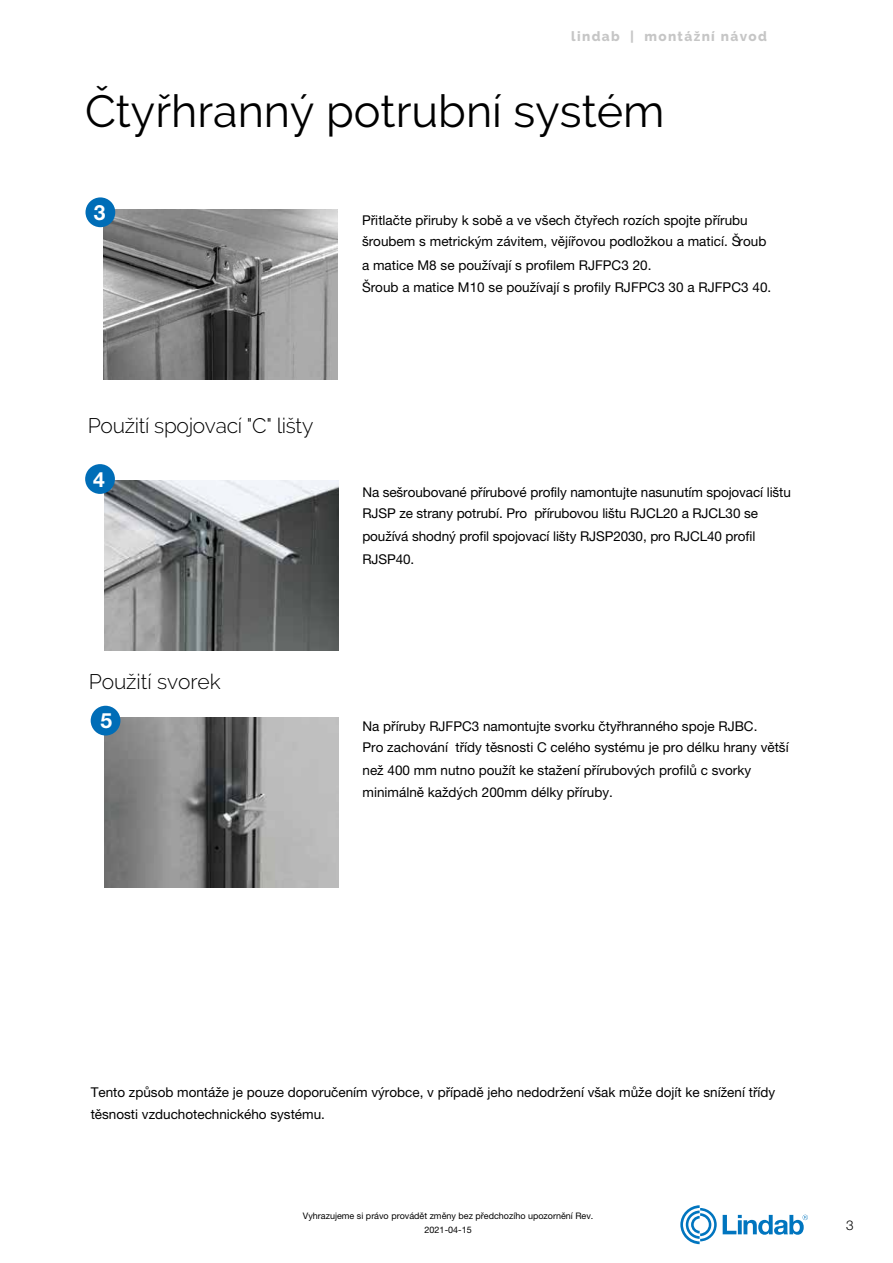
<style>
.page{position:relative;width:893px;height:1263px;background:#fff}
.page>*{position:absolute;margin:0;border:0;box-sizing:border-box;transform-origin:0 0}
.t1{font:45px "Raleway";color:#000}
.t2{font:300 21px "Raleway";letter-spacing:-.015em;color:#000}
.t3{font:700 21px "Helvetica Neue LT Pro";color:#fff}
.t4{font:13.5px/22.5px "Helvetica Neue LT Pro";color:#000}
.t5{font:800 13.5px "Raleway";letter-spacing:.1em;color:#c6c6c6}
.t6{font:300 13.5px "Helvetica Neue LT Pro";color:#000}
.t7{font:9px/14px "Helvetica Neue LT Pro";color:#000;text-align:center}
</style>
<div class="page">
<svg style="left:723px;top:1215px;width:85px;height:20px"></svg>
<svg style="left:680px;top:1205px;width:37px;height:39px"></svg>
<img style="left:104px;top:210px;width:234px;height:170px">
<img style="left:105px;top:480px;width:233px;height:170px">
<div style="left:85px;top:197px;width:30px;height:30px;background:#006db7;border-radius:50%"></div>
<img style="left:104px;top:717px;width:234px;height:171px">
<div style="left:85px;top:464px;width:30px;height:30px;background:#006db7;border-radius:50%"></div>
<div style="left:91px;top:706px;width:29px;height:29px;background:#006db7;border-radius:50%"></div>
<p class="t5" style="left:571px;top:28px;width:197px">lindab | montážní návod</p>
<h1 class="t1" style="left:85px;top:85px;width:581px">Čtyřhranný potrubní systém</h1>
<h2 class="t3" style="left:94px;top:199px;width:13px">3</h2>
<h2 class="t2" style="left:88px;top:413px;width:227px">Použití spojovací "C" lišty</h2>
<h2 class="t3" style="left:93px;top:466px;width:13px">4</h2>
<h2 class="t2" style="left:89px;top:669px;width:134px">Použití svorek</h2>
<h2 class="t3" style="left:101px;top:707px;width:13px">5</h2>
<p class="t4" style="left:362px;top:209px;width:406px;line-height:21.3px">Přitlačte přiruby k sobě a ve všech čtyřech rozích spojte přírubu šroubem s metrickým závitem, vějířovou podložkou a maticí. Šroub</p>
<p class="t4" style="left:362px;top:253px;width:411px">a matice M8 se používají s profilem RJFPC3 20.<br>Šroub a matice M10 se používají s profily RJFPC3 30 a RJFPC3 40.</p>
<p class="t4" style="left:362px;top:480px;width:430px">Na sešroubované přírubové profily namontujte nasunutím spojovací lištu RJSP ze strany potrubí. Pro přírubovou lištu RJCL20 a RJCL30 se používá shodný profil spojovací lišty RJSP2030, pro RJCL40 profil RJSP40.</p>
<p class="t4" style="left:363px;top:715px;width:428px">Na příruby RJFPC3 namontujte svorku čtyřhranného spoje RJBC.<br>Pro zachování třídy těsnosti C celého systému je pro délku hrany větší než 400 mm nutno použít ke stažení přírubových profilů c svorky minimálně každých 200mm délky příruby.</p>
<p class="t4" style="left:91px;top:1080px;width:686px">Tento způsob montáže je pouze doporučením výrobce, v případě jeho nedodržení však může dojít ke snížení třídy těsnosti vzduchotechnického systému.</p>
<p class="t7" style="left:303px;top:1208px;width:292px">Vyhrazujeme si právo provádět změny bez předchozího upozornění Rev.<br>2021-04-15</p>
<p class="t6" style="left:846px;top:1217px;width:9px">3</p>
</div>
